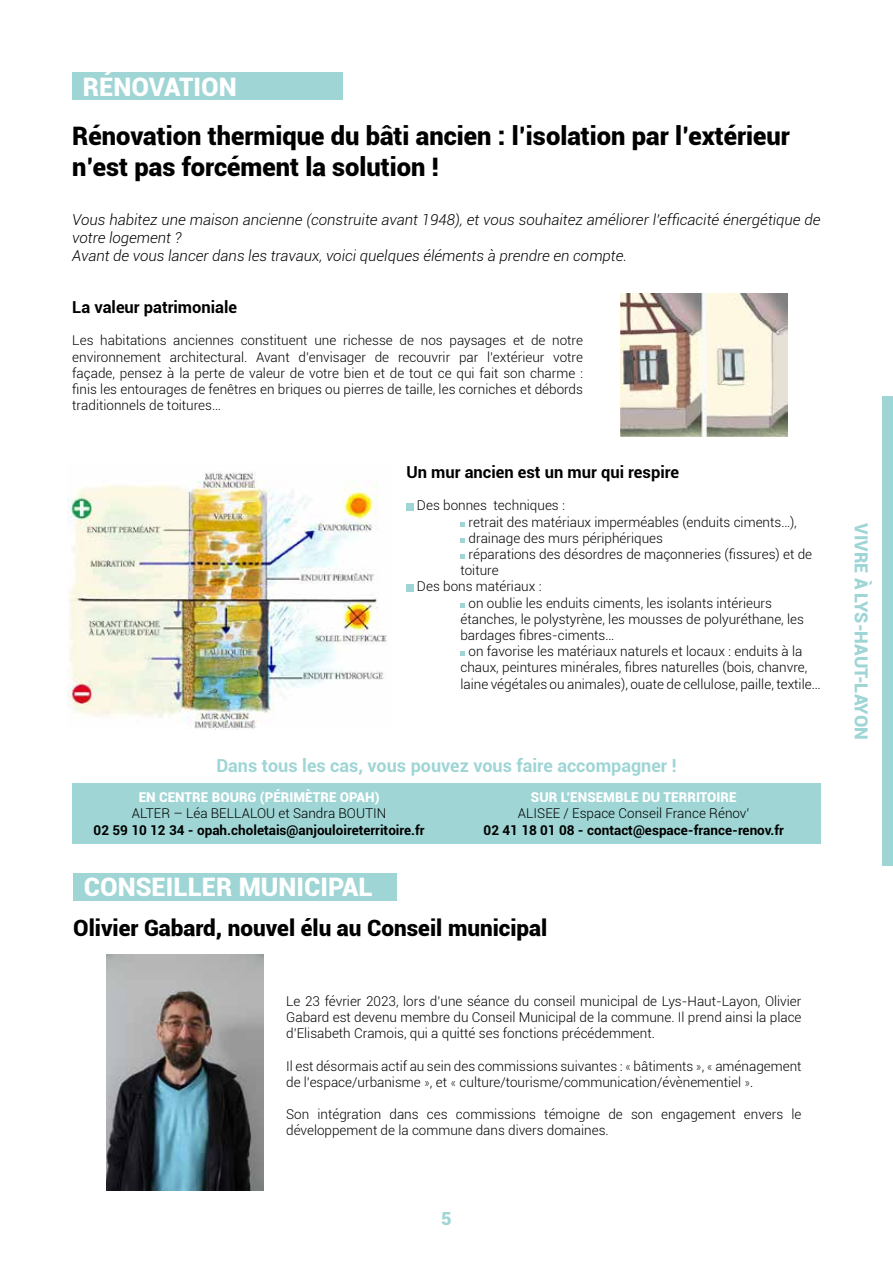
<style>
.page{position:relative;width:893px;height:1263px;background:#fff}
.page>*{position:absolute;margin:0;border:0;box-sizing:border-box;transform-origin:0 0}
.t1{font:900 25.5px/30.6px "Roboto";color:#000}
.t2{font:900 25.5px "Roboto";color:#fff}
.t3{font:900 22.5px "Roboto";color:#000}
.t4{font:700 18px "Roboto";color:#9fd5d5}
.t5{font:900 18px "Roboto";color:#9fd5d5}
.t6{font:700 16.5px "Roboto";color:#000}
.t7{font:italic 300 15px/18px "Roboto";color:#000}
.t8{font:300 13.5px/16.2px "Roboto";color:#000;text-align:justify}
.t9{font:700 13.5px "Roboto";color:#000}
.t10{font:900 13.5px "Roboto";color:#fff}
.s1{font-family:"Lato"}
</style>
<div class="page">
<div style="left:882px;top:396px;width:11px;height:470px;background:#9fd5d5"></div>
<div style="left:72px;top:72px;width:271px;height:28px;background:#9fd5d5"></div>
<div style="left:73px;top:873px;width:323px;height:27px;background:#9fd5d5"></div>
<div style="left:406px;top:503px;width:8px;height:7px;background:#9fd5d5"></div>
<svg style="left:460px;top:522px;width:5px;height:5px"></svg>
<svg style="left:460px;top:538px;width:5px;height:5px"></svg>
<svg style="left:460px;top:554px;width:5px;height:5px"></svg>
<div style="left:406px;top:584px;width:8px;height:7px;background:#9fd5d5"></div>
<svg style="left:460px;top:603px;width:5px;height:5px"></svg>
<svg style="left:460px;top:651px;width:5px;height:5px"></svg>
<div style="left:72px;top:783px;width:749px;height:60px;background:#9fd5d5"></div>
<img style="left:621px;top:294px;width:167px;height:142px">
<img style="left:67px;top:472px;width:320px;height:257px">
<img style="left:106px;top:954px;width:157px;height:236px">
<h1 class="t2" style="left:83px;top:69px;width:155px">RÉNOVATION</h1>
<h1 class="t1" style="left:72px;top:120px;width:719px">Rénovation thermique du bâti ancien : l’isolation par l’extérieur n’est pas forcément la solution !</h1>
<p class="t7" style="left:72px;top:211px;width:750px">Vous habitez une maison ancienne (construite avant 1948), et vous souhaitez améliorer l’efficacité énergétique de votre logement ?<br>Avant de vous lancer dans les travaux, voici quelques éléments à prendre en compte.</p>
<p class="t6" style="left:72px;top:295px;width:166px">La valeur patrimoniale</p>
<p class="t8" style="left:72px;top:332px;width:512px">Les habitations anciennes constituent une richesse de nos paysages et de notre environnement architectural. Avant d’envisager de recouvrir par l’extérieur votre façade, pensez à la perte de valeur de votre bien et de tout ce qui fait son charme : finis les entourages de fenêtres en briques ou pierres de taille, les corniches et débords traditionnels de toitures…</p>
<p class="t6" style="left:406px;top:460px;width:274px">Un mur ancien est un mur qui respire</p>
<p class="t8" style="left:417px;top:497px;width:149px">Des bonnes techniques :</p>
<p class="t8" style="left:469px;top:513px;width:330px">retrait des matériaux imperméables (enduits ciments…),</p>
<p class="t8" style="left:469px;top:529px;width:196px">drainage des murs périphériques</p>
<p class="t8" style="left:469px;top:546px;width:345px">réparations des désordres de maçonneries (fissures) et de</p>
<p class="t8" style="left:460px;top:562px;width:40px">toiture</p>
<p class="t8" style="left:417px;top:578px;width:126px">Des bons matériaux :</p>
<p class="t8" style="left:469px;top:594px;width:305px">on oublie les enduits ciments, les isolants intérieurs</p>
<p class="t8" style="left:460px;top:610px;width:345px">étanches, le polystyrène, les mousses de polyuréthane, les</p>
<p class="t8" style="left:460px;top:627px;width:155px">bardages fibres-ciments…</p>
<p class="t8" style="left:469px;top:643px;width:335px">on favorise les matériaux naturels et locaux : enduits à la</p>
<p class="t8" style="left:460px;top:659px;width:348px">chaux, peintures minérales, fibres naturelles (bois, chanvre,</p>
<p class="t8" style="left:460px;top:675px;width:361px">laine végétales ou animales), ouate de cellulose, paille, textile…</p>
<h3 class="t4" style="left:216px;top:752px;width:462px">Dans tous les cas, vous pouvez vous faire accompagner !</h3>
<p class="t10" style="left:139px;top:788px;width:242px">EN CENTRE BOURG (PÉRIMÈTRE OPAH)</p>
<p class="t8" style="left:132px;top:805px;width:256px">ALTER – Léa BELLALOU et Sandra BOUTIN</p>
<p class="t9" style="left:94px;top:820px;width:332px">02 59 10 12 34 - opah.choletais@anjouloireterritoire.fr</p>
<h1 class="t2" style="left:84px;top:869px;width:290px">CONSEILLER MUNICIPAL</h1>
<p class="t10" style="left:531px;top:788px;width:207px">SUR L’ENSEMBLE DU TERRITOIRE</p>
<p class="t8" style="left:518px;top:805px;width:233px">ALISEE / Espace Conseil France Rénov’</p>
<p class="t9" style="left:484px;top:820px;width:302px">02 41 18 01 08 - contact@espace-france-renov.fr</p>
<h2 class="t3" style="left:73px;top:912px;width:476px">Olivier Gabard, nouvel élu au Conseil municipal</h2>
<p class="t8" style="left:286px;top:992px;width:517px">Le 23 février 2023, lors d’une séance du conseil municipal de Lys-Haut-Layon, Olivier Gabard est devenu membre du Conseil Municipal de la commune. Il prend ainsi la place d’Elisabeth Cramois, qui a quitté ses fonctions précédemment.</p>
<p class="t8" style="left:286px;top:1057px;width:517px">Il est désormais actif au sein des commissions suivantes : <span class="s1">«</span> bâtiments <span class="s1">»</span>, <span class="s1">«</span> aménagement de l’espace/urbanisme <span class="s1">»</span>, et <span class="s1">«</span> culture/tourisme/communication/évènementiel <span class="s1">»</span>.</p>
<p class="t8" style="left:286px;top:1106px;width:517px">Son intégration dans ces commissions témoigne de son engagement envers le développement de la commune dans divers domaines.</p>
<h3 class="t5" style="left:441px;top:1206px;width:12px">5</h3>
<h3 class="t5" style="left:874px;top:523px;width:218px;rotate:90deg">VIVRE À LYS-HAUT-LAYON</h3>
</div>
